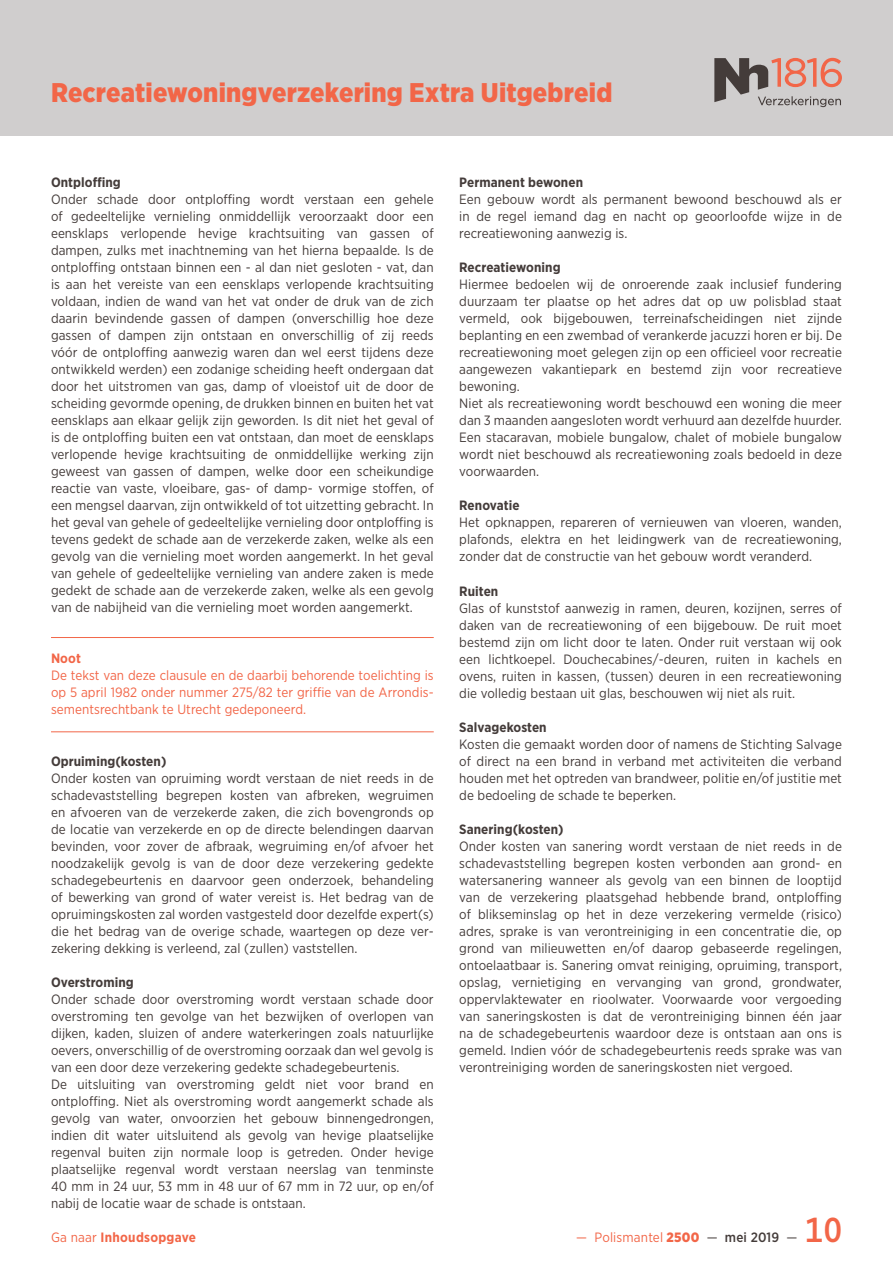
<style>
.page{position:relative;width:893px;height:1263px;background:#fff}
.page>*{position:absolute;margin:0;border:0;box-sizing:border-box;transform-origin:0 0}
.t1{font:500 34.5px "Gotham Narrow";color:#f26648}
.t2{font:900 27px "Gotham Narrow";letter-spacing:.005em;color:#f26648}
.t3{font:13.5px/17px "Gotham Narrow";letter-spacing:.005em;color:#443c3a;text-align:justify}
.t4{font:13.5px/17px "Gotham Narrow";letter-spacing:.005em;color:#f26648;text-align:justify}
.t5{font:700 13.5px "Gotham Narrow";letter-spacing:.005em;color:#443c3a}
.t6{font:700 13.5px "Gotham Narrow";letter-spacing:.02em;color:#f26648}
.s1{font-weight:400}
.s2{font-weight:900}
.s3{color:#443c3a}
.s4{font-weight:500;color:#443c3a}
</style>
<div class="page">
<hr style="left:51px;top:637px;width:383px;height:1px;background:#f26648">
<hr style="left:51px;top:731px;width:383px;height:1px;background:#f26648">
<div style="left:0;top:0;width:893px;height:136px;background:#d0cece"></div>
<svg style="left:714px;top:58px;width:128px;height:49px"></svg>
<h2 class="t2" style="left:51px;top:74px;width:563px">Recreatiewoningverzekering Extra Uitgebreid</h2>
<p class="t5" style="left:51px;top:174px;width:71px">Ontploffing</p>
<p class="t3" style="left:51px;top:191px;width:384px">Onder schade door ontploffing wordt verstaan een gehele of gedeeltelijke vernieling onmiddellijk veroorzaakt door een eensklaps verlopende hevige krachtsuiting van gassen of dampen, zulks met inachtneming van het hierna bepaalde. Is de ontploffing ontstaan binnen een - al dan niet gesloten - vat, dan is aan het vereiste van een eensklaps verlopende krachtsuiting voldaan, indien de wand van het vat onder de druk van de zich daarin bevindende gassen of dampen (onverschillig hoe deze gassen of dampen zijn ontstaan en onverschillig of zij reeds vóór de ontploffing aanwezig waren dan wel eerst tijdens deze ontwikkeld werden) een zodanige scheiding heeft ondergaan dat door het uitstromen van gas, damp of vloeistof uit de door de scheiding gevormde opening, de drukken binnen en buiten het vat eensklaps aan elkaar gelijk zijn geworden. Is dit niet het geval of is de ontploffing buiten een vat ontstaan, dan moet de eensklaps verlopende hevige krachtsuiting de onmiddellijke werking zijn geweest van gassen of dampen, welke door een scheikundige reactie van vaste, vloeibare, gas- of damp- vormige stoffen, of een mengsel daarvan, zijn ontwikkeld of tot uitzetting gebracht. In het geval van gehele of gedeeltelijke vernieling door ontploffing is tevens gedekt de schade aan de verzekerde zaken, welke als een gevolg van die vernieling moet worden aangemerkt. In het geval van gehele of gedeeltelijke vernieling van andere zaken is mede gedekt de schade aan de verzekerde zaken, welke als een gevolg van de nabijheid van die vernieling moet worden aangemerkt.</p>
<p class="t6" style="left:51px;top:650px;width:31px">Noot</p>
<p class="t4" style="left:51px;top:667px;width:384px">De tekst van deze clausule en de daarbij behorende toelichting is op 5 april 1982 onder nummer 275/82 ter griffie van de Arrondis&shy;sementsrechtbank te Utrecht gedeponeerd.</p>
<p class="t5" style="left:51px;top:752px;width:117px">Opruiming(kosten)</p>
<p class="t3" style="left:51px;top:769px;width:384px">Onder kosten van opruiming wordt verstaan de niet reeds in de schadevaststelling begrepen kosten van afbreken, wegruimen en afvoeren van de verzekerde zaken, die zich bovengronds op de locatie van verzekerde en op de directe belendingen daarvan bevinden, voor zover de afbraak, wegruiming en/of afvoer het noodzakelijk gevolg is van de door deze verzekering gedekte schadegebeurtenis en daarvoor geen onderzoek, behandeling of bewerking van grond of water vereist is. Het bedrag van de opruimingskosten zal worden vastgesteld door dezelfde expert(s) die het bedrag van de overige schade, waartegen op deze ver&shy;zekering dekking is verleend, zal (zullen) vaststellen.</p>
<p class="t5" style="left:51px;top:973px;width:84px">Overstroming</p>
<p class="t3" style="left:51px;top:990px;width:384px;text-align:left">Onder schade door overstroming wordt verstaan schade door overstroming ten gevolge van het bezwijken of overlopen van dijken, kaden, sluizen of andere waterkeringen zoals natuurlijke oevers, onverschillig of de overstroming oorzaak dan wel gevolg is van een door deze verzekering gedekte schadegebeurtenis.<br>De uitsluiting van overstroming geldt niet voor brand en ontploffing. Niet als overstroming wordt aangemerkt schade als gevolg van water, onvoorzien het gebouw binnengedrongen, indien dit water uitsluitend als gevolg van hevige plaatselijke regenval buiten zijn normale loop is getreden. Onder hevige plaatselijke regenval wordt verstaan neerslag van tenminste 40 mm in 24 uur, 53 mm in 48 uur of 67 mm in 72 uur, op en/of nabij de locatie waar de schade is ontstaan.</p>
<p class="t6" style="left:51px;top:1228px;width:147px"><span class="s1">Ga naar</span> Inhoudsopgave</p>
<p class="t5" style="left:459px;top:174px;width:125px">Permanent bewonen</p>
<p class="t3" style="left:459px;top:191px;width:384px">Een gebouw wordt als permanent bewoond beschouwd als er in de regel iemand dag en nacht op geoorloofde wijze in de recreatiewoning aanwezig is.</p>
<p class="t5" style="left:459px;top:259px;width:103px">Recreatiewoning</p>
<p class="t3" style="left:459px;top:276px;width:384px;text-align:left">Hiermee bedoelen wij de onroerende zaak inclusief fundering duurzaam ter plaatse op het adres dat op uw polisblad staat vermeld, ook bijgebouwen, terreinafscheidingen niet zijnde beplanting en een zwembad of verankerde jacuzzi horen er bij. De recreatiewoning moet gelegen zijn op een officieel voor recreatie aangewezen vakantiepark en bestemd zijn voor recreatieve bewoning.<br>Niet als recreatiewoning wordt beschouwd een woning die meer dan 3 maanden aangesloten wordt verhuurd aan dezelfde huurder.<br>Een stacaravan, mobiele bungalow, chalet of mobiele bungalow wordt niet beschouwd als recreatiewoning zoals bedoeld in deze voorwaarden.</p>
<p class="t5" style="left:459px;top:497px;width:62px">Renovatie</p>
<p class="t3" style="left:459px;top:514px;width:384px">Het opknappen, repareren of vernieuwen van vloeren, wanden, plafonds, elektra en het leidingwerk van de recreatiewoning, zonder dat de constructie van het gebouw wordt veranderd.</p>
<p class="t5" style="left:459px;top:582px;width:41px">Ruiten</p>
<p class="t3" style="left:459px;top:599px;width:384px">Glas of kunststof aanwezig in ramen, deuren, kozijnen, serres of daken van de recreatiewoning of een bijgebouw. De ruit moet bestemd zijn om licht door te laten. Onder ruit verstaan wij ook een lichtkoepel. Douchecabines/-deuren, ruiten in kachels en ovens, ruiten in kassen, (tussen) deuren in een recreatiewoning die volledig bestaan uit glas, beschouwen wij niet als ruit.</p>
<p class="t5" style="left:459px;top:718px;width:89px">Salvagekosten</p>
<p class="t3" style="left:459px;top:735px;width:384px">Kosten die gemaakt worden door of namens de Stichting Salvage of direct na een brand in verband met activiteiten die verband houden met het optreden van brandweer, politie en/of justitie met de bedoeling de schade te beperken.</p>
<p class="t5" style="left:459px;top:820px;width:106px">Sanering(kosten)</p>
<p class="t3" style="left:459px;top:837px;width:384px">Onder kosten van sanering wordt verstaan de niet reeds in de schadevaststelling begrepen kosten verbonden aan grond- en watersanering wanneer als gevolg van een binnen de looptijd van de verzekering plaatsgehad hebbende brand, ontploffing of blikseminslag op het in deze verzekering vermelde (risico) adres, sprake is van verontreiniging in een concentratie die, op grond van milieuwetten en/of daarop gebaseerde regelingen, ontoelaatbaar is. Sanering omvat reiniging, opruiming, transport, opslag, vernietiging en vervanging van grond, grondwater, oppervlaktewater en rioolwater. Voorwaarde voor vergoeding van saneringskosten is dat de verontreiniging binnen één jaar na de schadegebeurtenis waardoor deze is ontstaan aan ons is gemeld. Indien vóór de schadegebeurtenis reeds sprake was van verontreiniging worden de saneringskosten niet vergoed.</p>
<p class="t4" style="left:576px;top:1228px;width:223px">— Polismantel <span class="s2">2500</span> <span class="s3">—</span> <span class="s4">mei 2019</span> <span class="s3">—</span></p>
<h1 class="t1" style="left:805px;top:1208px;width:39px">10</h1>
</div>
